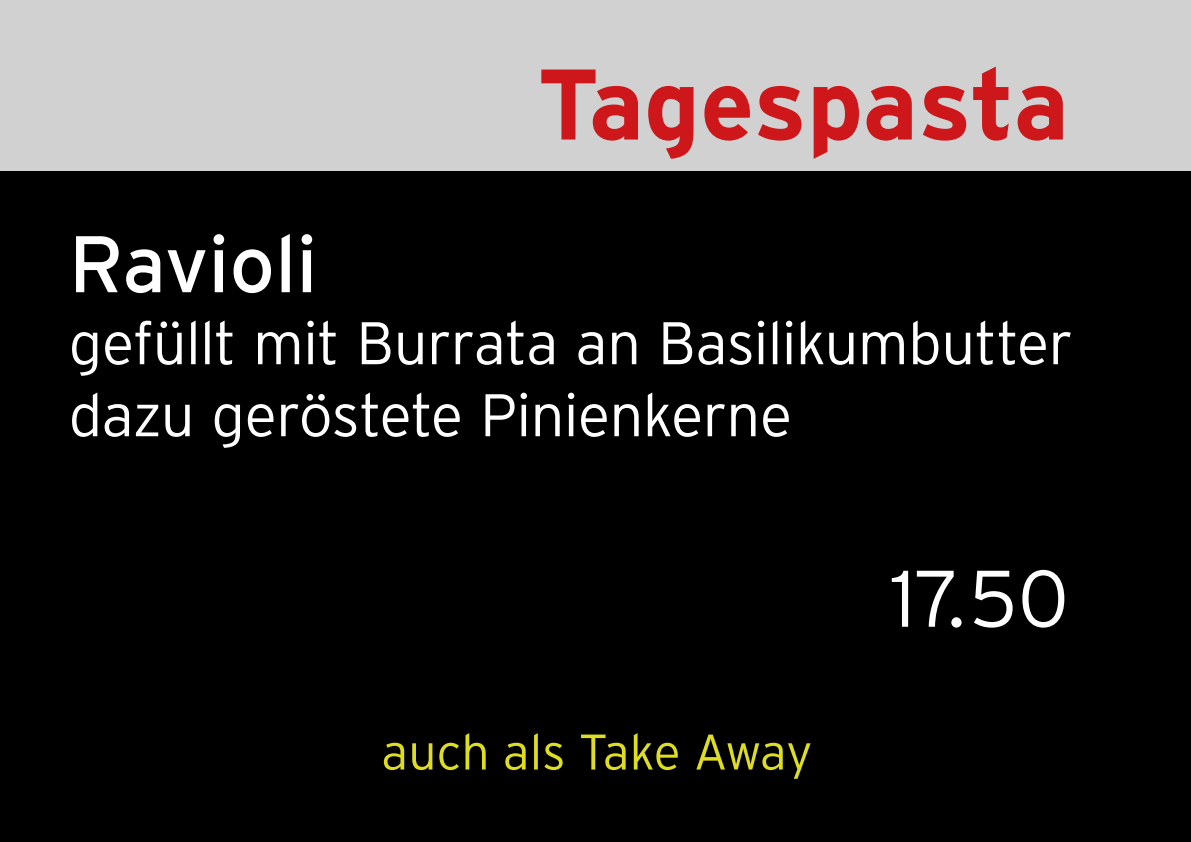
<style>
.page{position:relative;width:1191px;height:842px;background:#fff}
.page>*{position:absolute;margin:0;border:0;box-sizing:border-box;transform-origin:0 0}
.t1{font:700 100px "Interstate";letter-spacing:-.01em;color:#cd171a}
.t2{font:80px "Interstate";color:#fff}
.t3{font:300 80px "Interstate";color:#fff}
.t4{font:300 60px/72px "Interstate";letter-spacing:-.015em;color:#fff}
.t5{font:300 50px "Interstate";color:#dedd21}
</style>
<div class="page">
<div style="left:0;top:170px;width:1191px;height:672px;background:#000"></div>
<div style="left:0;top:0;width:1191px;height:170px;background:#d1d1d1"></div>
<h1 class="t1" style="left:537px;top:44px;width:534px">Tagespasta</h1>
<h2 class="t2" style="left:69px;top:215px;width:250px">Ravioli</h2>
<p class="t4" style="left:69px;top:307px;width:1005px">gefüllt mit Burrata an Basilikumbutter dazu geröstete Pinienkerne</p>
<p class="t5" style="left:381px;top:721px;width:433px">auch als Take Away</p>
<h2 class="t3" style="left:890px;top:550px;width:180px">17.50</h2>
</div>
